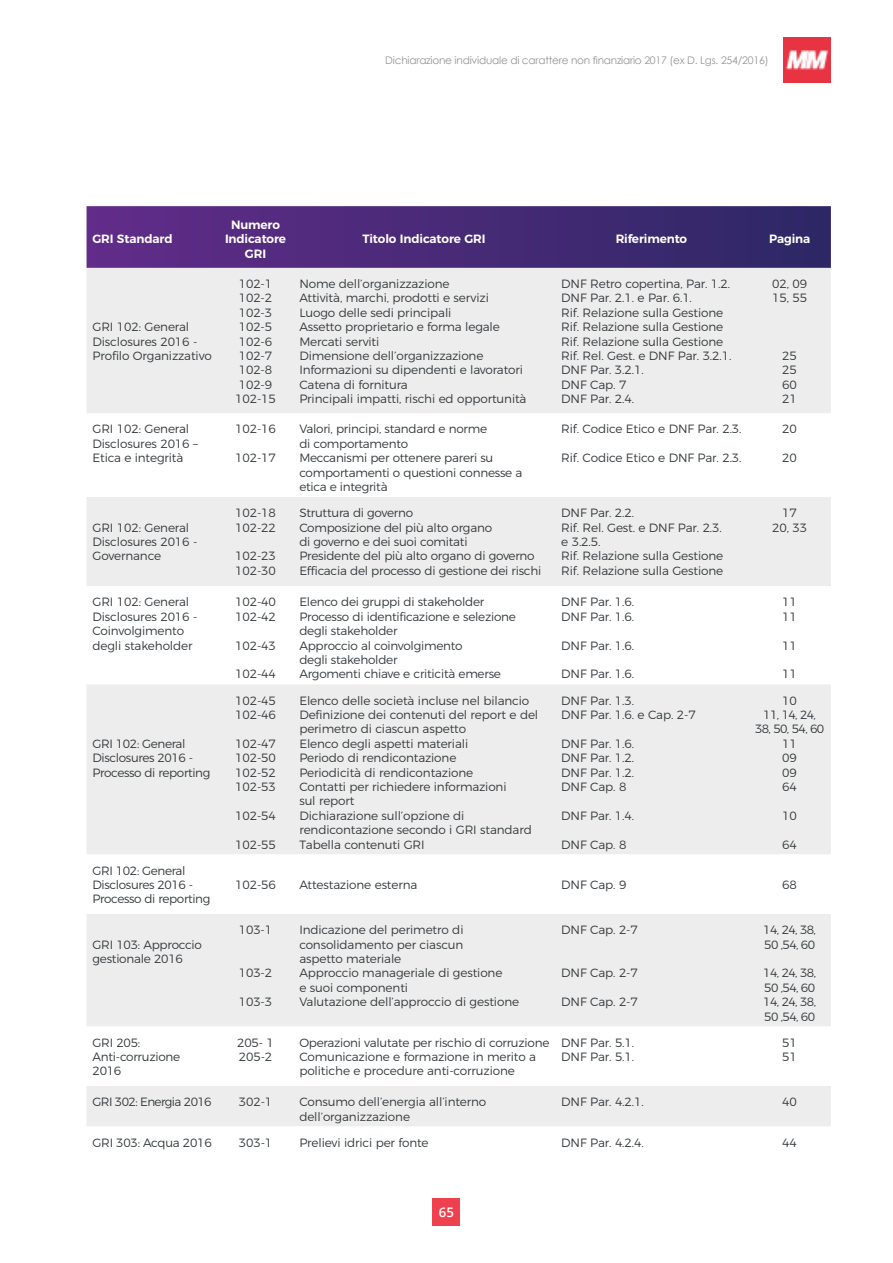
<style>
.page{position:relative;width:893px;height:1263px;background:#fff}
.page>*{position:absolute;margin:0;border:0;box-sizing:border-box;transform-origin:0 0}
.t1{font:600 13.2px "Open Sans";color:#fff}
.t2{font:300 12px/14.4px "Montserrat";letter-spacing:-.01em;color:#33393c}
.t3{font:300 12px/14.4px "Montserrat";letter-spacing:-.03em;color:#33393c}
.t4{font:600 12px/14.4px "Montserrat";letter-spacing:-.01em;color:#fff;text-align:center}
.t5{font:300 12px/14.4px "Montserrat";letter-spacing:-.05em;color:#33393c;text-align:center}
.t6{font:10.5px "Century Gothic";letter-spacing:-.02em;color:#939598}
</style>
<div class="page">
<img style="left:783px;top:38px;width:48px;height:45px">
<div style="left:433px;top:1198px;width:27px;height:27px;background:#ef404d"></div>
<svg style="left:87px;top:206px;width:744px;height:62px;background:#482a77"></svg>
<div style="left:87px;top:268px;width:744px;height:145px;background:#eeeded"></div>
<div style="left:87px;top:497px;width:744px;height:89px;background:#eeeded"></div>
<div style="left:87px;top:684px;width:744px;height:442px;background:#eeeded"></div>
<svg style="left:87px;top:854px;width:744px;height:60px"></svg>
<svg style="left:87px;top:1026px;width:744px;height:60px"></svg>
<p class="t6" style="left:385px;top:53px;width:385px">Dichiarazione individuale di carattere non finanziario 2017 (ex D. Lgs. 254/2016)</p>
<p class="t4" style="left:92px;top:231px;width:82px">GRI Standard</p>
<p class="t2" style="left:92px;top:319px;width:121px">GRI 102: General<br>Disclosures 2016 -<br>Profilo Organizzativo</p>
<p class="t4" style="left:225px;top:216px;width:63px">Numero<br>Indicatore<br>GRI</p>
<p class="t4" style="left:362px;top:231px;width:125px">Titolo Indicatore GRI</p>
<p class="t4" style="left:616px;top:231px;width:73px">Riferimento</p>
<p class="t4" style="left:769px;top:231px;width:43px">Pagina</p>
<p class="t2" style="left:235px;top:276px;width:42px;text-align:center">102-1<br>102-2<br>102-3<br>102-5<br>102-6<br>102-7<br>102-8<br>102-9<br>102-15</p>
<p class="t2" style="left:299px;top:276px;width:229px">Nome dell’organizzazione<br>Attività, marchi, prodotti e servizi<br>Luogo delle sedi principali<br>Assetto proprietario e forma legale<br>Mercati serviti<br>Dimensione dell’organizzazione<br>Informazioni su dipendenti e lavoratori<br>Catena di fornitura<br>Principali impatti, rischi ed opportunità</p>
<p class="t2" style="left:561px;top:276px;width:172px">DNF Retro copertina, Par. 1.2.<br>DNF Par. 2.1. e Par. 6.1.<br>Rif. Relazione sulla Gestione<br>Rif. Relazione sulla Gestione<br>Rif. Relazione sulla Gestione<br>Rif. Rel. Gest. e DNF Par. 3.2.1.<br>DNF Par. 3.2.1.<br>DNF Cap. 7<br>DNF Par. 2.4.</p>
<p class="t2" style="left:772px;top:276px;width:36px">02, 09<br>15, 55</p>
<p class="t2" style="left:782px;top:348px;width:16px;text-align:justify">25<br>25<br>60<br>21</p>
<p class="t2" style="left:92px;top:421px;width:107px">GRI 102: General<br>Disclosures 2016 –<br>Etica e integrità</p>
<p class="t2" style="left:235px;top:421px;width:42px">102-16</p>
<p class="t2" style="left:235px;top:450px;width:42px">102-17</p>
<p class="t2" style="left:299px;top:421px;width:225px">Valori, principi, standard e norme<br>di comportamento<br>Meccanismi per ottenere pareri su comportamenti o questioni connesse a etica e integrità</p>
<p class="t2" style="left:561px;top:421px;width:182px">Rif. Codice Etico e DNF Par. 2.3.</p>
<p class="t2" style="left:561px;top:450px;width:182px">Rif. Codice Etico e DNF Par. 2.3.</p>
<p class="t2" style="left:782px;top:421px;width:16px">20</p>
<p class="t2" style="left:782px;top:450px;width:16px">20</p>
<p class="t2" style="left:92px;top:519px;width:106px">GRI 102: General<br>Disclosures 2016 -<br>Governance</p>
<p class="t2" style="left:235px;top:505px;width:42px">102-18<br>102-22</p>
<p class="t2" style="left:235px;top:548px;width:42px">102-23<br>102-30</p>
<p class="t2" style="left:299px;top:505px;width:243px">Struttura di governo<br>Composizione del più alto organo<br>di governo e dei suoi comitati<br>Presidente del più alto organo di governo Efficacia del processo di gestione dei rischi</p>
<p class="t2" style="left:561px;top:505px;width:164px">DNF Par. 2.2.<br>Rif. Rel. Gest. e DNF Par. 2.3. e 3.2.5.<br>Rif. Relazione sulla Gestione<br>Rif. Relazione sulla Gestione</p>
<p class="t2" style="left:772px;top:505px;width:36px;text-align:center">17<br>20, 33</p>
<p class="t2" style="left:92px;top:594px;width:106px">GRI 102: General<br>Disclosures 2016 -<br>Coinvolgimento degli stakeholder</p>
<p class="t2" style="left:235px;top:594px;width:42px">102-40<br>102-42</p>
<p class="t2" style="left:235px;top:637px;width:42px">102-43</p>
<p class="t2" style="left:235px;top:666px;width:42px">102-44</p>
<p class="t2" style="left:299px;top:594px;width:218px">Elenco dei gruppi di stakeholder<br>Processo di identificazione e selezione degli stakeholder<br>Approccio al coinvolgimento<br>degli stakeholder<br>Argomenti chiave e criticità emerse</p>
<p class="t2" style="left:561px;top:594px;width:74px">DNF Par. 1.6.<br>DNF Par. 1.6.</p>
<p class="t2" style="left:561px;top:637px;width:74px">DNF Par. 1.6.</p>
<p class="t2" style="left:561px;top:666px;width:74px">DNF Par. 1.6.</p>
<p class="t2" style="left:782px;top:594px;width:16px">11<br>11</p>
<p class="t2" style="left:782px;top:637px;width:16px">11</p>
<p class="t2" style="left:782px;top:666px;width:16px">11</p>
<p class="t3" style="left:92px;top:735px;width:119px">GRI 102: General<br>Disclosures 2016 -<br>Processo di reporting</p>
<p class="t2" style="left:235px;top:692px;width:42px">102-45<br>102-46</p>
<p class="t2" style="left:235px;top:735px;width:42px;text-align:justify">102-47<br>102-50<br>102-52<br>102-53</p>
<p class="t2" style="left:235px;top:807px;width:42px">102-54</p>
<p class="t2" style="left:235px;top:836px;width:42px">102-55</p>
<p class="t2" style="left:299px;top:692px;width:240px">Elenco delle società incluse nel bilancio<br>Definizione dei contenuti del report e del perimetro di ciascun aspetto<br>Elenco degli aspetti materiali<br>Periodo di rendicontazione<br>Periodicità di rendicontazione<br>Contatti per richiedere informazioni<br>sul report<br>Dichiarazione sull’opzione di rendicontazione secondo i GRI standard<br>Tabella contenuti GRI</p>
<p class="t2" style="left:561px;top:692px;width:136px">DNF Par. 1.3.<br>DNF Par. 1.6. e Cap. 2-7</p>
<p class="t2" style="left:561px;top:735px;width:74px;text-align:justify">DNF Par. 1.6.<br>DNF Par. 1.2.<br>DNF Par. 1.2.<br>DNF Cap. 8</p>
<p class="t2" style="left:561px;top:807px;width:74px">DNF Par. 1.4.</p>
<p class="t2" style="left:561px;top:836px;width:67px">DNF Cap. 8</p>
<p class="t5" style="left:755px;top:692px;width:71px">10<br>11, 14, 24,<br>38, 50, 54, 60<br>11<br>09<br>09<br>64</p>
<p class="t2" style="left:782px;top:807px;width:16px">10</p>
<p class="t2" style="left:782px;top:836px;width:16px">64</p>
<p class="t3" style="left:92px;top:862px;width:119px">GRI 102: General<br>Disclosures 2016 -<br>Processo di reporting</p>
<p class="t2" style="left:92px;top:936px;width:111px">GRI 103: Approccio gestionale 2016</p>
<p class="t2" style="left:235px;top:876px;width:42px">102-56</p>
<p class="t2" style="left:299px;top:876px;width:120px">Attestazione esterna</p>
<p class="t2" style="left:561px;top:876px;width:67px">DNF Cap. 9</p>
<p class="t2" style="left:782px;top:876px;width:16px">68</p>
<p class="t2" style="left:239px;top:921px;width:35px">103-1</p>
<p class="t2" style="left:239px;top:965px;width:35px">103-2</p>
<p class="t2" style="left:239px;top:993px;width:35px">103-3</p>
<p class="t2" style="left:299px;top:921px;width:221px">Indicazione del perimetro di consolidamento per ciascun<br>aspetto materiale<br>Approccio manageriale di gestione<br>e suoi componenti<br>Valutazione dell’approccio di gestione</p>
<p class="t2" style="left:561px;top:921px;width:78px">DNF Cap. 2-7</p>
<p class="t2" style="left:561px;top:965px;width:78px">DNF Cap. 2-7</p>
<p class="t2" style="left:561px;top:993px;width:78px">DNF Cap. 2-7</p>
<p class="t5" style="left:763px;top:921px;width:54px;text-align:left">14, 24, 38,<br>50 ,54, 60</p>
<p class="t2" style="left:763px;top:965px;width:54px;text-align:justify">14, 24, 38, 50 ,54, 60<br>14, 24, 38, 50 ,54, 60</p>
<p class="t2" style="left:92px;top:1034px;width:89px">GRI 205:<br>Anti-corruzione<br>2016</p>
<p class="t2" style="left:237px;top:1034px;width:38px">205- 1<br>205-2</p>
<p class="t2" style="left:299px;top:1034px;width:252px">Operazioni valutate per rischio di corruzione<br>Comunicazione e formazione in merito a politiche e procedure anti-corruzione</p>
<p class="t2" style="left:561px;top:1034px;width:74px">DNF Par. 5.1.<br>DNF Par. 5.1.</p>
<p class="t2" style="left:782px;top:1034px;width:16px">51<br>51</p>
<p class="t5" style="left:92px;top:1093px;width:121px">GRI 302: Energia 2016</p>
<p class="t2" style="left:239px;top:1093px;width:35px">302-1</p>
<p class="t2" style="left:299px;top:1093px;width:188px">Consumo dell’energia all’interno dell’organizzazione</p>
<p class="t2" style="left:561px;top:1093px;width:84px">DNF Par. 4.2.1.</p>
<p class="t2" style="left:782px;top:1093px;width:16px">40</p>
<p class="t2" style="left:92px;top:1134px;width:121px">GRI 303: Acqua 2016</p>
<p class="t2" style="left:239px;top:1134px;width:35px">303-1</p>
<p class="t2" style="left:299px;top:1134px;width:131px">Prelievi idrici per fonte</p>
<p class="t2" style="left:561px;top:1134px;width:84px">DNF Par. 4.2.4.</p>
<p class="t2" style="left:782px;top:1134px;width:16px">44</p>
<p class="t1" style="left:439px;top:1203px;width:17px">65</p>
</div>
